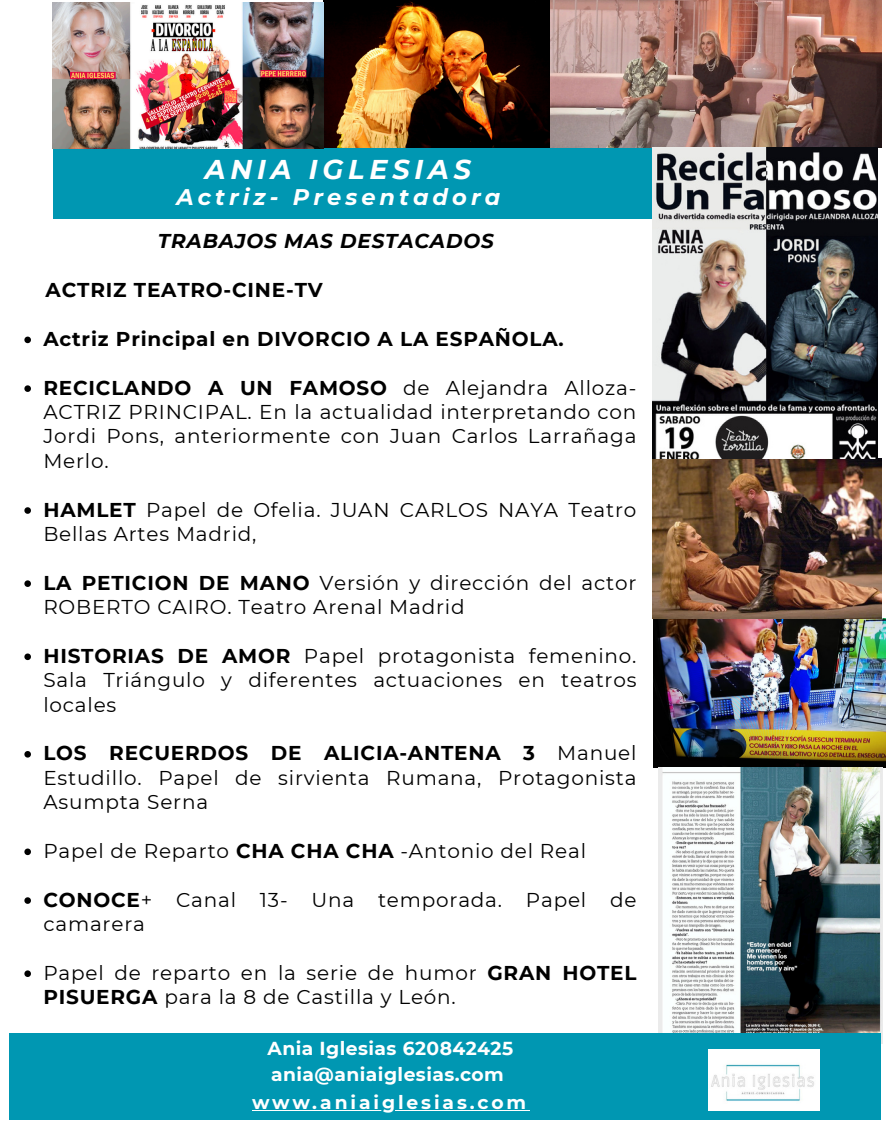
<style>
.page{position:relative;width:886px;height:1134px;background:#fff}
.page>*{position:absolute;margin:0;border:0;box-sizing:border-box;transform-origin:0 0}
.t1{font:italic 700 27.12px "Montserrat";letter-spacing:.175em;color:#fff}
.t2{font:italic 700 22.62px "Montserrat";letter-spacing:.175em;color:#fff}
.t3{font:20px/24.4px "Montserrat";letter-spacing:.04em;color:#000}
.t4{font:700 20px "Montserrat";letter-spacing:.04em;color:#000}
.t5{font:italic 700 20px "Montserrat";letter-spacing:.04em;color:#000}
.t6{font:700 18.75px/25.2px "Montserrat";letter-spacing:.025em;color:#fff}
.t7{font:700 18.75px "Montserrat";letter-spacing:.155em;color:#fff}
.s1{font-weight:700}
</style>
<div class="page">
<img style="left:654px;top:618px;width:232px;height:149px">
<div style="left:54px;top:147px;width:600px;height:71px;background:#0097b2"></div>
<img style="left:652px;top:458px;width:229px;height:160px">
<img style="left:323px;top:0;width:559px;height:147px">
<img style="left:53px;top:2px;width:270px;height:147px">
<img style="left:658px;top:767px;width:224px;height:276px">
<img style="left:652px;top:147px;width:225px;height:311px">
<svg style="left:24px;top:336px;width:7px;height:7px"></svg>
<svg style="left:24px;top:385px;width:7px;height:7px"></svg>
<svg style="left:24px;top:507px;width:7px;height:7px"></svg>
<svg style="left:24px;top:580px;width:7px;height:7px"></svg>
<svg style="left:24px;top:653px;width:7px;height:7px"></svg>
<svg style="left:24px;top:751px;width:7px;height:6px"></svg>
<svg style="left:24px;top:848px;width:7px;height:7px"></svg>
<svg style="left:24px;top:897px;width:7px;height:6px"></svg>
<svg style="left:24px;top:970px;width:7px;height:7px"></svg>
<div style="left:9px;top:1033px;width:872px;height:86px;background:#0097b2"></div>
<img style="left:709px;top:1049px;width:110px;height:60px">
<hr style="left:252px;top:1109px;width:277px;height:1px;background:#fff">
<p class="t1" style="left:205px;top:152px;width:268px">ANIA IGLESIAS</p>
<p class="t2" style="left:177px;top:183px;width:325px">Actriz- Presentadora</p>
<p class="t5" style="left:158px;top:229px;width:337px">TRABAJOS MAS DESTACADOS</p>
<p class="t4" style="left:46px;top:278px;width:279px">ACTRIZ TEATRO-CINE-TV</p>
<p class="t4" style="left:43px;top:326px;width:522px">Actriz Principal en DIVORCIO A LA ESPAÑOLA.</p>
<h1 class="t3" style="left:43px;top:375px;width:595px;text-align:justify"><span class="s1">RECICLANDO A UN FAMOSO</span> de Alejandra Alloza-ACTRIZ PRINCIPAL. En la actualidad interpretando con Jordi Pons, anteriormente con Juan Carlos Larrañaga Merlo.</h1>
<p class="t3" style="left:43px;top:497px;width:595px"><span class="s1">HAMLET</span> Papel de Ofelia. JUAN CARLOS NAYA Teatro<br>Bellas Artes Madrid,</p>
<h2 class="t3" style="left:43px;top:570px;width:595px"><span class="s1">LA PETICION DE MANO</span> Versión y dirección del actor<br>ROBERTO CAIRO. Teatro Arenal Madrid</h2>
<h2 class="t3" style="left:43px;top:643px;width:595px;text-align:justify"><span class="s1">HISTORIAS DE AMOR</span> Papel protagonista femenino.<br>Sala Triángulo y diferentes actuaciones en teatros locales</h2>
<p class="t3" style="left:43px;top:741px;width:595px;text-align:justify"><span class="s1">LOS RECUERDOS DE ALICIA-ANTENA 3</span> Manuel Estudillo. Papel de sirvienta Rumana, Protagonista Asumpta Serna</p>
<p class="t3" style="left:43px;top:838px;width:544px">Papel de Reparto <span class="s1">CHA CHA CHA</span> -Antonio del Real</p>
<p class="t3" style="left:43px;top:887px;width:595px"><span class="s1">CONOCE</span>+ Canal 13- Una temporada. Papel de camarera</p>
<p class="t3" style="left:43px;top:960px;width:595px">Papel de reparto en la serie de humor <span class="s1">GRAN HOTEL<br>PISUERGA</span> para la 8 de Castilla y León.</p>
<p class="t6" style="left:268px;top:1036px;width:247px">Ania Iglesias 620842425 ania@aniaiglesias.com</p>
<p class="t7" style="left:252px;top:1090px;width:276px">www.aniaiglesias.com</p>
</div>
